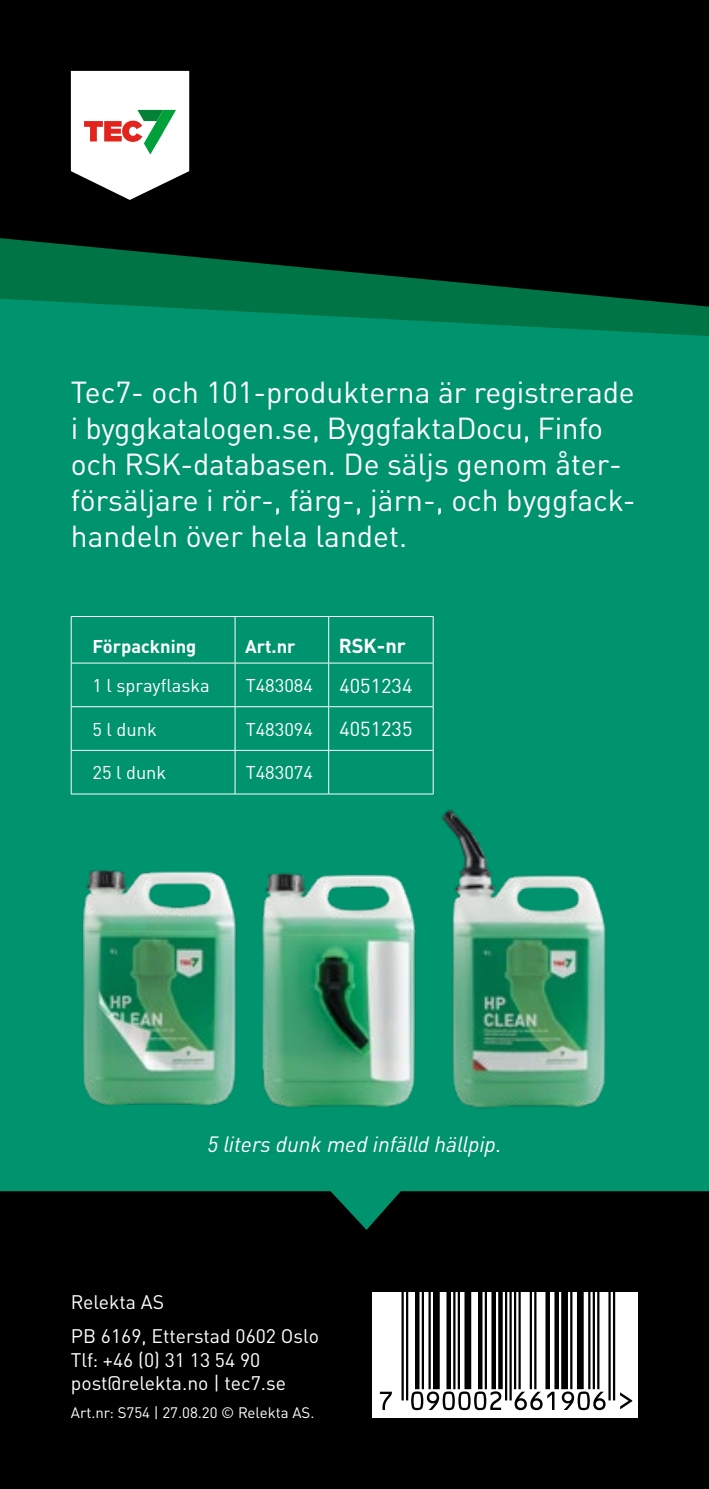
<style>
.page{position:relative;width:709px;height:1489px;background:#fff}
.page>*{position:absolute;margin:0;border:0;box-sizing:border-box;transform-origin:0 0}
.t1{font:30px/36px "DIN Pro";letter-spacing:-.01em;color:#fff}
.t2{font:italic 22px "DIN Pro";color:#fff}
.t3{font:20px "DIN Pro";color:#fff}
.t4{font:700 20px "DIN Pro";color:#fff}
.t5{font:19.5px/34.2px "DIN Pro";color:#fff}
.t6{font:18.25px "DIN Pro";color:#fff}
.t7{font:700 18.25px "DIN Pro";color:#fff}
.t8{font:15px "DIN Pro";color:#fff}
</style>
<div class="page">
<div style="left:0;top:1188px;width:709px;height:300px;background:#000"></div>
<div style="left:0;top:336px;width:709px;height:893px;background:#00946e"></div>
<svg style="left:0;top:306px;width:709px;height:30px;background:#00875d"></svg>
<svg style="left:0;top:0;width:709px;height:306px;background:#000d08"></svg>
<svg style="left:71px;top:71px;width:118px;height:129px"></svg>
<div style="left:372px;top:1292px;width:266px;height:125px;background:#fff"></div>
<svg style="left:380px;top:1292px;width:252px;height:117px"></svg>
<hr style="left:71px;top:616px;width:164px;height:1px;background:#fff">
<hr style="left:71px;top:616px;width:1px;height:46px;background:#fff">
<hr style="left:235px;top:616px;width:93px;height:1px;background:#fff">
<hr style="left:235px;top:616px;width:1px;height:46px;background:#fff">
<hr style="left:71px;top:662px;width:164px;height:1px;background:#fff">
<hr style="left:71px;top:663px;width:1px;height:43px;background:#fff">
<hr style="left:235px;top:662px;width:93px;height:1px;background:#fff">
<hr style="left:235px;top:663px;width:1px;height:43px;background:#fff">
<hr style="left:71px;top:706px;width:164px;height:1px;background:#fff">
<hr style="left:71px;top:707px;width:1px;height:43px;background:#fff">
<hr style="left:235px;top:706px;width:93px;height:1px;background:#fff">
<hr style="left:235px;top:707px;width:1px;height:43px;background:#fff">
<hr style="left:71px;top:750px;width:164px;height:1px;background:#fff">
<hr style="left:71px;top:750px;width:1px;height:43px;background:#fff">
<hr style="left:235px;top:750px;width:93px;height:1px;background:#fff">
<hr style="left:235px;top:750px;width:1px;height:43px;background:#fff">
<hr style="left:71px;top:793px;width:164px;height:1px;background:#fff">
<hr style="left:235px;top:793px;width:93px;height:1px;background:#fff">
<hr style="left:328px;top:616px;width:105px;height:1px;background:#fff">
<hr style="left:328px;top:616px;width:1px;height:46px;background:#fff">
<hr style="left:433px;top:616px;width:1px;height:46px;background:#fff">
<hr style="left:328px;top:662px;width:105px;height:1px;background:#fff">
<hr style="left:328px;top:663px;width:1px;height:43px;background:#fff">
<hr style="left:433px;top:663px;width:1px;height:43px;background:#fff">
<hr style="left:328px;top:706px;width:105px;height:1px;background:#fff">
<hr style="left:328px;top:707px;width:1px;height:43px;background:#fff">
<hr style="left:433px;top:707px;width:1px;height:43px;background:#fff">
<hr style="left:328px;top:750px;width:105px;height:1px;background:#fff">
<hr style="left:328px;top:750px;width:1px;height:43px;background:#fff">
<hr style="left:433px;top:750px;width:1px;height:43px;background:#fff">
<hr style="left:328px;top:793px;width:105px;height:1px;background:#fff">
<img style="left:71px;top:863px;width:148px;height:250px">
<img style="left:219px;top:863px;width:202px;height:250px">
<img style="left:421px;top:795px;width:199px;height:318px">
<p class="t1" style="left:71px;top:371px;width:566px">Tec7- och 101-produkterna är registrerade i byggkatalogen.se, ByggfaktaDocu, Finfo och RSK-databasen. De säljs genom åter&shy;försäljare i rör-, färg-, järn-, och byggfack&shy;handeln över hela landet.</p>
<p class="t7" style="left:92px;top:631px;width:105px">Förpackning</p>
<p class="t7" style="left:245px;top:631px;width:52px">Art.nr</p>
<p class="t4" style="left:339px;top:629px;width:69px">RSK-nr</p>
<p class="t6" style="left:92px;top:671px;width:119px">1 l sprayflaska</p>
<p class="t6" style="left:246px;top:671px;width:69px">T483084</p>
<p class="t3" style="left:339px;top:669px;width:75px">4051234</p>
<p class="t6" style="left:92px;top:714px;width:66px">5 l dunk</p>
<p class="t6" style="left:246px;top:714px;width:69px">T483094</p>
<p class="t3" style="left:339px;top:713px;width:75px">4051235</p>
<p class="t6" style="left:92px;top:758px;width:75px">25 l dunk</p>
<p class="t6" style="left:246px;top:758px;width:69px">T483074</p>
<p class="t2" style="left:207px;top:1127px;width:296px">5 liters dunk med infälld hällpip.</p>
<p class="t5" style="left:71px;top:1282px;width:249px">Relekta AS<br>PB 6169, Etterstad 0602 Oslo</p>
<p class="t5" style="left:71px;top:1345px;width:217px;line-height:23.2px">Tlf: +46 (0) 31 13 54 90 post@relekta.no | tec7.se</p>
<p class="t8" style="left:71px;top:1400px;width:245px">Art.nr: S754 | 27.08.20 © Relekta AS.</p>
</div>
